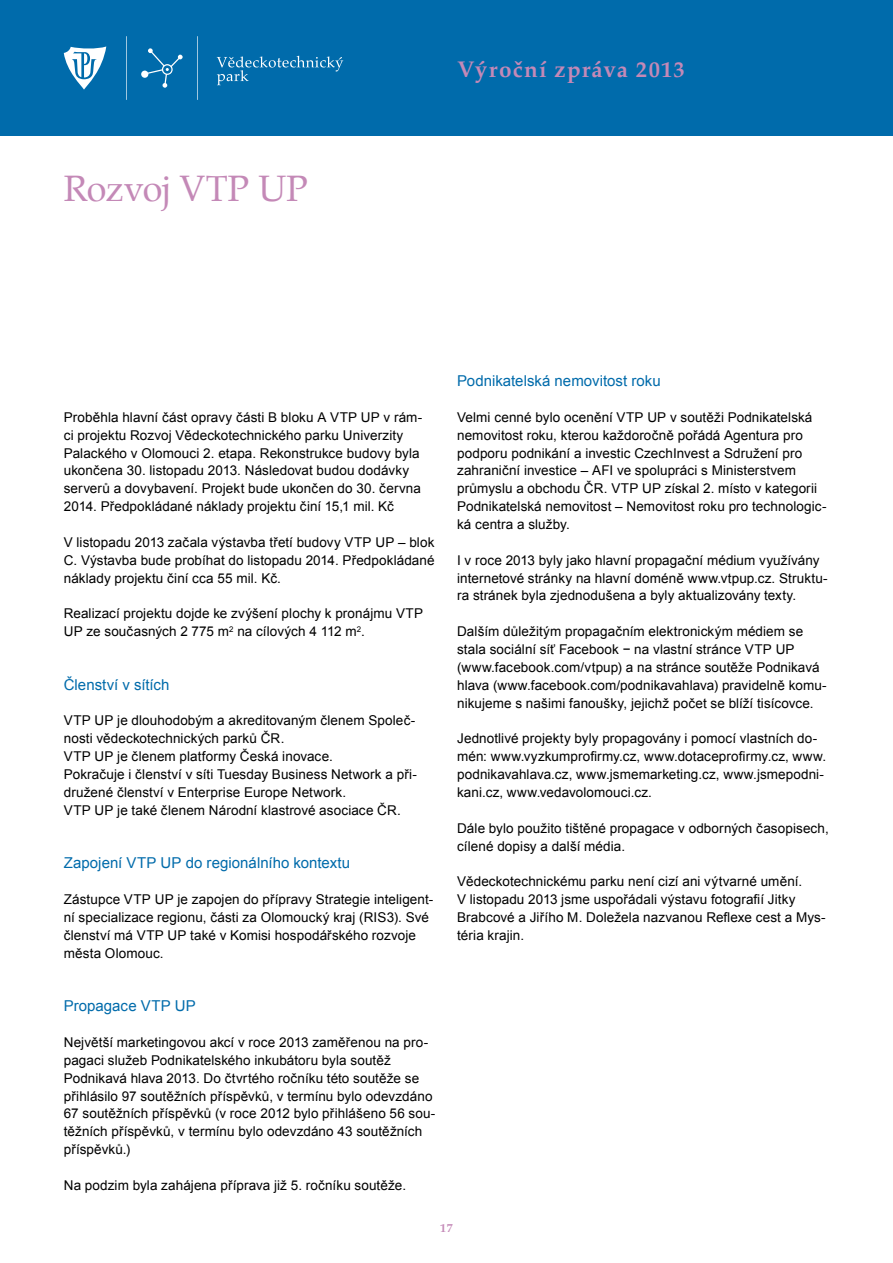
<style>
.page{position:relative;width:893px;height:1263px;background:#fff}
.page>*{position:absolute;margin:0;border:0;box-sizing:border-box;transform-origin:0 0}
.t1{font:36px "Palatino";letter-spacing:-.005em;color:#c489b7}
.t2{font:700 22.5px "Palatino";letter-spacing:.05em;color:#c489b7}
.t3{font:15px "Arial";color:#006bab}
.t4{font:13.5px/17.9px "Arial";letter-spacing:.005em;color:#000}
.t5{font:700 12px "Palatino";color:#c489b7}
</style>
<div class="page">
<div style="left:0;top:0;width:893px;height:136px;background:#006bab"></div>
<svg style="left:64px;top:46px;width:42px;height:44px"></svg>
<svg style="left:126px;top:36px;width:1px;height:64px"></svg>
<svg style="left:197px;top:36px;width:1px;height:64px"></svg>
<svg style="left:217px;top:56px;width:126px;height:29px"></svg>
<svg style="left:141px;top:48px;width:42px;height:40px"></svg>
<h1 class="t1" style="left:64px;top:159px;width:246px">Rozvoj VTP UP</h1>
<h2 class="t2" style="left:457px;top:50px;width:229px">Výroční zpráva 2013</h2>
<p class="t4" style="left:64px;top:408px;width:360px">Proběhla hlavní část opravy části B bloku A VTP UP v rám&shy;ci projektu Rozvoj Vědeckotechnického parku Univerzity Palackého v Olomouci 2. etapa. Rekonstrukce budovy byla ukončena 30. listopadu 2013. Následovat budou dodávky serverů a dovybavení. Projekt bude ukončen do 30. června 2014. Předpokládané náklady projektu činí 15,1 mil. Kč</p>
<p class="t4" style="left:64px;top:533px;width:372px;text-align:justify">V listopadu 2013 začala výstavba třetí budovy VTP UP – blok C. Výstavba bude probíhat do listopadu 2014. Předpokládané náklady projektu činí cca 55 mil. Kč.</p>
<p class="t4" style="left:64px;top:605px;width:361px">Realizací projektu dojde ke zvýšení plochy k pronájmu VTP<br>UP ze současných 2 775 m<sup>2</sup> na cílových 4 112 m<sup>2</sup>.</p>
<p class="t3" style="left:64px;top:675px;width:107px">Členství v sítích</p>
<p class="t4" style="left:64px;top:712px;width:355px">VTP UP je dlouhodobým a akreditovaným členem Společ&shy;nosti vědeckotechnických parků ČR.<br>VTP UP je členem platformy Česká inovace.<br>Pokračuje i členství v síti Tuesday Business Network a při&shy;družené členství v Enterprise Europe Network.<br>VTP UP je také členem Národní klastrové asociace ČR.</p>
<p class="t3" style="left:64px;top:853px;width:288px">Zapojení VTP UP do regionálního kontextu</p>
<p class="t4" style="left:64px;top:890px;width:371px">Zástupce VTP UP je zapojen do přípravy Strategie inteligent&shy;ní specializace regionu, části za Olomoucký kraj (RIS3). Své členství má VTP UP také v Komisi hospodářského rozvoje města Olomouc.</p>
<p class="t3" style="left:64px;top:996px;width:134px">Propagace VTP UP</p>
<p class="t4" style="left:64px;top:1033px;width:373px">Největší marketingovou akcí v roce 2013 zaměřenou na pro&shy;pagaci služeb Podnikatelského inkubátoru byla soutěž Podnikavá hlava 2013. Do čtvrtého ročníku této soutěže se přihlásilo 97 soutěžních příspěvků, v termínu bylo odevzdáno 67 soutěžních příspěvků (v roce 2012 bylo přihlášeno 56 sou&shy;těžních příspěvků, v termínu bylo odevzdáno 43 soutěžních příspěvků.)</p>
<p class="t4" style="left:64px;top:1176px;width:344px">Na podzim byla zahájena příprava již 5. ročníku soutěže.</p>
<p class="t3" style="left:457px;top:371px;width:205px">Podnikatelská nemovitost roku</p>
<p class="t4" style="left:457px;top:408px;width:371px">Velmi cenné bylo ocenění VTP UP v soutěži Podnikatelská nemovitost roku, kterou každoročně pořádá Agentura pro podporu podnikání a investic CzechInvest a Sdružení pro zahraniční investice – AFI ve spolupráci s Ministerstvem průmyslu a obchodu ČR. VTP UP získal 2. místo v kategorii Podnikatelská nemovitost – Nemovitost roku pro technologic&shy;ká centra a služby.</p>
<p class="t4" style="left:457px;top:551px;width:372px">I v roce 2013 byly jako hlavní propagační médium využívány internetové stránky na hlavní doméně www.vtpup.cz. Struktu&shy;ra stránek byla zjednodušena a byly aktualizovány texty.</p>
<p class="t4" style="left:457px;top:623px;width:371px">Dalším důležitým propagačním elektronickým médiem se stala sociální síť Facebook − na vlastní stránce VTP UP (www.facebook.com/vtpup) a na stránce soutěže Podnikavá hlava (www.facebook.com/podnikavahlava) pravidelně komu&shy;nikujeme s našimi fanoušky, jejichž počet se blíží tisícovce.</p>
<p class="t4" style="left:457px;top:730px;width:371px">Jednotlivé projekty byly propagovány i pomocí vlastních do&shy;mén: www.vyzkumprofirmy.cz, www.dotaceprofirmy.cz, www. podnikavahlava.cz, www.jsmemarketing.cz, www.jsmepodni&shy;kani.cz, www.vedavolomouci.cz.</p>
<p class="t4" style="left:457px;top:819px;width:373px">Dále bylo použito tištěné propagace v odborných časopisech, cílené dopisy a další média.</p>
<p class="t4" style="left:457px;top:873px;width:370px">Vědeckotechnickému parku není cizí ani výtvarné umění.<br>V listopadu 2013 jsme uspořádali výstavu fotografií Jitky Brabcové a Jiřího M. Doležela nazvanou Reflexe cest a Mys&shy;téria krajin.</p>
<p class="t5" style="left:440px;top:1217px;width:14px">17</p>
</div>
